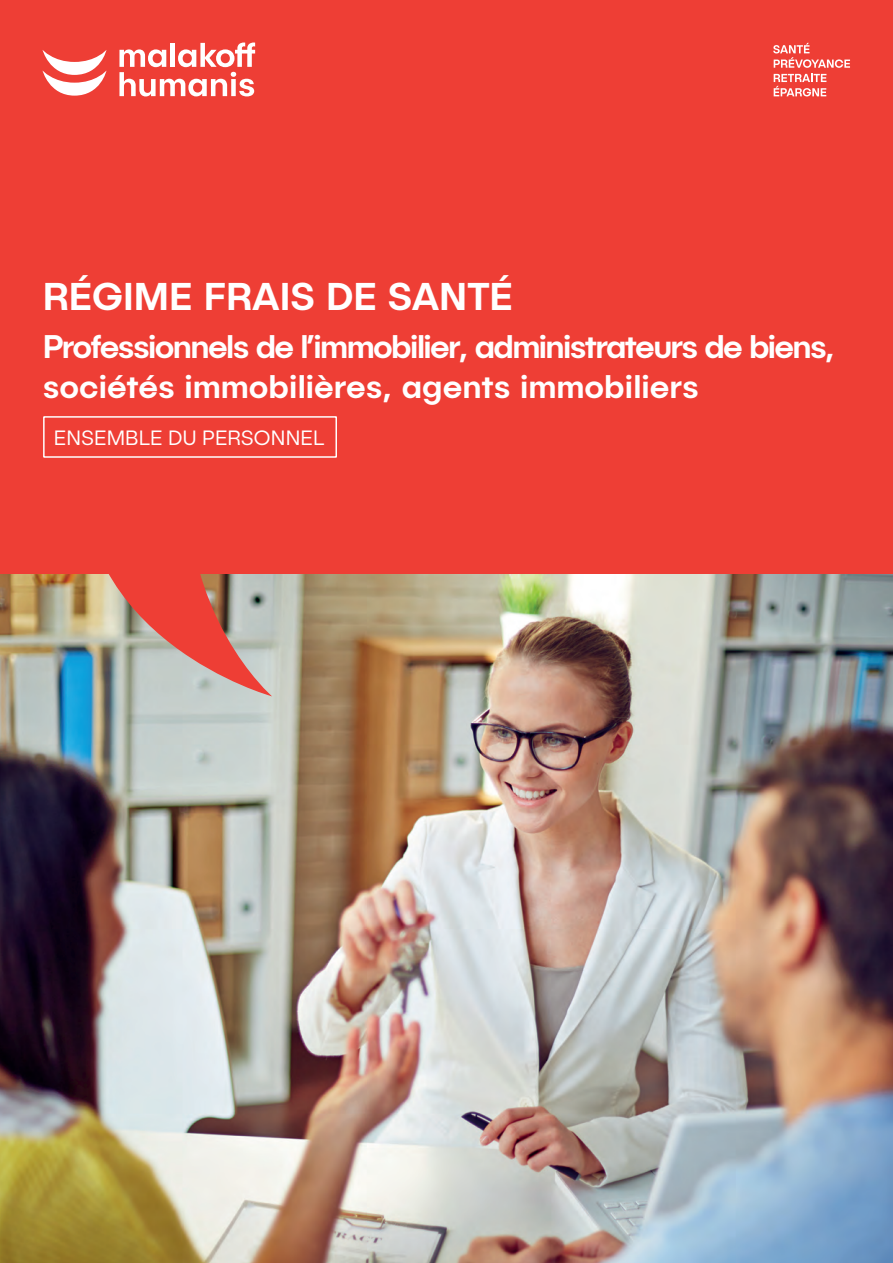
<style>
.page{position:relative;width:893px;height:1263px;background:#fff}
.page>*{position:absolute;margin:0;border:0;box-sizing:border-box;transform-origin:0 0}
.t1{font:500 39px "Publica Sans";color:#fff}
.t2{font:500 33px/39.6px "Publica Sans";letter-spacing:-.05em;color:#fff}
.t3{font:300 21px "Publica Sans";letter-spacing:.01em;color:#fff}
</style>
<div class="page">
<img style="left:0;top:574px;width:893px;height:689px">
<div style="left:0;top:0;width:893px;height:574px;background:#ee3e35"></div>
<svg style="left:69px;top:574px;width:203px;height:122px;background:#be9085"></svg>
<svg style="left:119px;top:43px;width:136px;height:53px"></svg>
<svg style="left:43px;top:50px;width:64px;height:46px"></svg>
<svg style="left:773px;top:43px;width:77px;height:25px"></svg>
<svg style="left:774px;top:74px;width:52px;height:22px"></svg>
<div style="left:43px;top:416px;width:294px;height:42px;border:2px solid #fff"></div>
<p class="t1" style="left:43px;top:272px;width:472px">RÉGIME FRAIS DE SANTÉ</p>
<p class="t2" style="left:43px;top:326px;width:794px">Professionnels de l’immobilier, administrateurs de biens, sociétés immobilières, agents immobiliers</p>
<p class="t3" style="left:54px;top:424px;width:272px">ENSEMBLE DU PERSONNEL</p>
</div>
